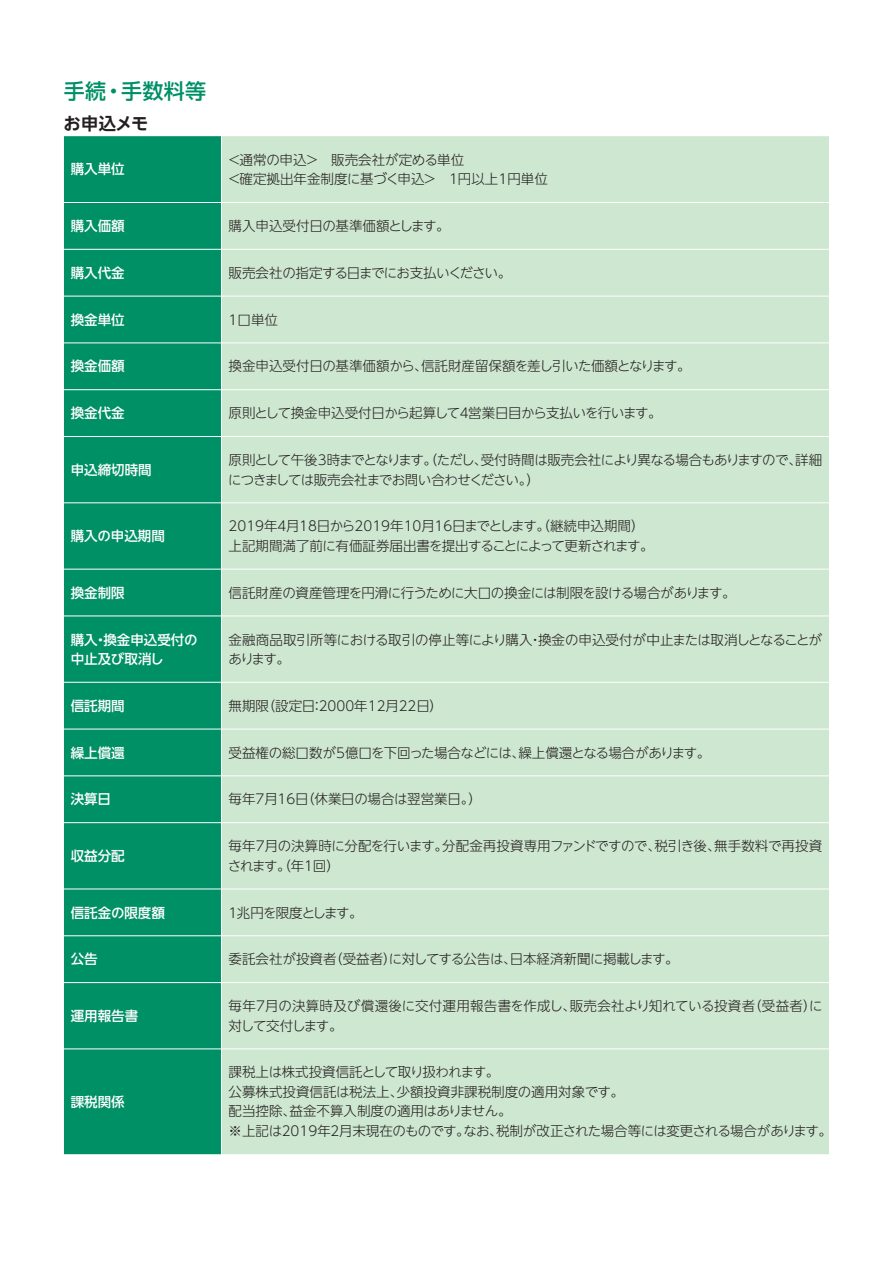
<style>
.page{position:relative;width:893px;height:1263px;background:#fff}
.page>*{position:absolute;margin:0;border:0;box-sizing:border-box;transform-origin:0 0}
.t1{font:500 21px "UD Shin Go NT Pro";letter-spacing:.015em;color:#009065}
.t2{font:700 17.25px "UD Shin Go NT Pro De";letter-spacing:-.015em;color:#231f20}
.t3{font:300 13.5px/19.5px "UD Shin Go NT Pro";letter-spacing:-.015em;color:#231f20}
.t4{font:500 13.5px/19.5px "UD Shin Go NT Pro";color:#fff}
.t5{font:300 13.5px/19.5px "UD Shin Go NT Pro";letter-spacing:-.055em;color:#231f20}
.t6{font:300 13.5px/19.5px "UD Shin Go NT Pro";letter-spacing:.015em;color:#231f20}
.t7{font:300 13.5px "UD Shin Go NT Pro";letter-spacing:-.04em;color:#231f20}
.t8{font:300 13.5px "UD Shin Go NT Pro";letter-spacing:-.045em;color:#231f20}
.t9{font:300 13.5px "UD Shin Go NT Pro";letter-spacing:-.075em;color:#231f20}
</style>
<div class="page">
<div style="left:64px;top:136px;width:157px;height:1018px;background:#009065"></div>
<div style="left:222px;top:136px;width:607px;height:1018px;background:#cee7d0"></div>
<hr style="left:64px;top:202px;width:157px;height:1px;background:#fff">
<hr style="left:221px;top:202px;width:608px;height:1px;background:#fff">
<hr style="left:64px;top:249px;width:157px;height:1px;background:#fff">
<hr style="left:221px;top:249px;width:608px;height:1px;background:#fff">
<hr style="left:64px;top:296px;width:157px;height:1px;background:#fff">
<hr style="left:221px;top:296px;width:608px;height:1px;background:#fff">
<hr style="left:64px;top:342px;width:157px;height:1px;background:#fff">
<hr style="left:221px;top:342px;width:608px;height:1px;background:#fff">
<hr style="left:64px;top:389px;width:157px;height:1px;background:#fff">
<hr style="left:221px;top:389px;width:608px;height:1px;background:#fff">
<hr style="left:64px;top:436px;width:157px;height:1px;background:#fff">
<hr style="left:221px;top:436px;width:608px;height:1px;background:#fff">
<hr style="left:64px;top:502px;width:157px;height:1px;background:#fff">
<hr style="left:221px;top:502px;width:608px;height:1px;background:#fff">
<hr style="left:64px;top:569px;width:157px;height:1px;background:#fff">
<hr style="left:221px;top:569px;width:608px;height:1px;background:#fff">
<hr style="left:64px;top:615px;width:157px;height:1px;background:#fff">
<hr style="left:221px;top:615px;width:608px;height:1px;background:#fff">
<hr style="left:64px;top:682px;width:157px;height:1px;background:#fff">
<hr style="left:221px;top:682px;width:608px;height:1px;background:#fff">
<hr style="left:64px;top:729px;width:157px;height:1px;background:#fff">
<hr style="left:221px;top:729px;width:608px;height:1px;background:#fff">
<hr style="left:64px;top:775px;width:157px;height:1px;background:#fff">
<hr style="left:221px;top:775px;width:608px;height:1px;background:#fff">
<hr style="left:64px;top:822px;width:157px;height:1px;background:#fff">
<hr style="left:221px;top:822px;width:608px;height:1px;background:#fff">
<hr style="left:64px;top:888px;width:157px;height:1px;background:#fff">
<hr style="left:221px;top:888px;width:608px;height:1px;background:#fff">
<hr style="left:64px;top:935px;width:157px;height:1px;background:#fff">
<hr style="left:221px;top:935px;width:608px;height:1px;background:#fff">
<hr style="left:64px;top:982px;width:157px;height:1px;background:#fff">
<hr style="left:221px;top:982px;width:608px;height:1px;background:#fff">
<hr style="left:64px;top:1048px;width:157px;height:1px;background:#fff">
<hr style="left:221px;top:1048px;width:608px;height:1px;background:#fff">
<h1 class="t1" style="left:64px;top:74px;width:144px">手続・手数料等</h1>
<p class="t2" style="left:64px;top:109px;width:86px">お申込メモ</p>
<p class="t4" style="left:71px;top:159px;width:55px">購入単位</p>
<p class="t3" style="left:227px;top:149px;width:322px">＜通常の申込＞　販売会社が定める単位<br>＜確定拠出年金制度に基づく申込＞　1円以上1円単位</p>
<p class="t4" style="left:71px;top:216px;width:55px">購入価額</p>
<p class="t3" style="left:229px;top:216px;width:223px">購入申込受付日の基準価額とします。</p>
<p class="t4" style="left:71px;top:263px;width:55px">購入代金</p>
<p class="t8" style="left:229px;top:262px;width:284px">販売会社の指定する日までにお支払いください。</p>
<p class="t4" style="left:71px;top:309px;width:55px">換金単位</p>
<p class="t3" style="left:229px;top:309px;width:51px">1口単位</p>
<p class="t4" style="left:71px;top:356px;width:55px">換金価額</p>
<p class="t3" style="left:229px;top:356px;width:463px">換金申込受付日の基準価額から、信託財産留保額を差し引いた価額となります。</p>
<p class="t4" style="left:71px;top:403px;width:55px">換金代金</p>
<p class="t7" style="left:229px;top:402px;width:435px">原則として換金申込受付日から起算して４営業日目から支払いを行います。</p>
<p class="t4" style="left:71px;top:460px;width:82px">申込締切時間</p>
<p class="t5" style="left:228px;top:450px;width:596px">原則として午後3時までとなります。（ただし、受付時間は販売会社により異なる場合もありますので、詳細につきましては販売会社までお問い合わせください。）</p>
<p class="t4" style="left:71px;top:526px;width:96px">購入の申込期間</p>
<p class="t3" style="left:229px;top:516px;width:427px">2019年４月18日から2019年10月16日までとします。（継続申込期間）上記期間満了前に有価証券届出書を提出することによって更新されます。</p>
<p class="t4" style="left:71px;top:582px;width:55px">換金制限</p>
<p class="t3" style="left:229px;top:582px;width:508px">信託財産の資産管理を円滑に行うために大口の換金には制限を設ける場合があります。</p>
<p class="t4" style="left:71px;top:629px;width:129px">購入・換金申込受付の中止及び取消し</p>
<p class="t3" style="left:228px;top:629px;width:595px">金融商品取引所等における取引の停止等により購入・換金の申込受付が中止または取消しとなることがあります。</p>
<p class="t4" style="left:71px;top:695px;width:55px">信託期間</p>
<p class="t3" style="left:229px;top:695px;width:216px">無期限（設定日：2000年12月22日）</p>
<p class="t4" style="left:71px;top:742px;width:55px">繰上償還</p>
<p class="t3" style="left:229px;top:742px;width:483px">受益権の総口数が5億口を下回った場合などには、繰上償還となる場合があります。</p>
<p class="t4" style="left:71px;top:789px;width:42px">決算日</p>
<p class="t3" style="left:229px;top:789px;width:255px">毎年7月16日（休業日の場合は翌営業日。）</p>
<p class="t4" style="left:71px;top:846px;width:55px">収益分配</p>
<p class="t3" style="left:228px;top:836px;width:596px">毎年7月の決算時に分配を行います。分配金再投資専用ファンドですので、税引き後、無手数料で再投資されます。（年１回）</p>
<p class="t4" style="left:71px;top:902px;width:96px">信託金の限度額</p>
<p class="t9" style="left:226px;top:901px;width:138px">１兆円を限度とします。</p>
<p class="t4" style="left:71px;top:949px;width:28px">公告</p>
<p class="t3" style="left:229px;top:949px;width:452px">委託会社が投資者（受益者）に対してする公告は、日本経済新聞に掲載します。</p>
<p class="t4" style="left:71px;top:1006px;width:69px">運用報告書</p>
<p class="t6" style="left:229px;top:996px;width:596px">毎年7月の決算時及び償還後に交付運用報告書を作成し、販売会社より知れている投資者（受益者）に対して交付します。</p>
<p class="t4" style="left:71px;top:1091px;width:55px">課税関係</p>
<p class="t3" style="left:229px;top:1062px;width:605px">課税上は株式投資信託として取り扱われます。<br>公募株式投資信託は税法上、少額投資非課税制度の適用対象です。<br>配当控除、益金不算入制度の適用はありません。<br>※上記は2019年２月末現在のものです。なお、税制が改正された場合等には変更される場合があります。</p>
</div>
